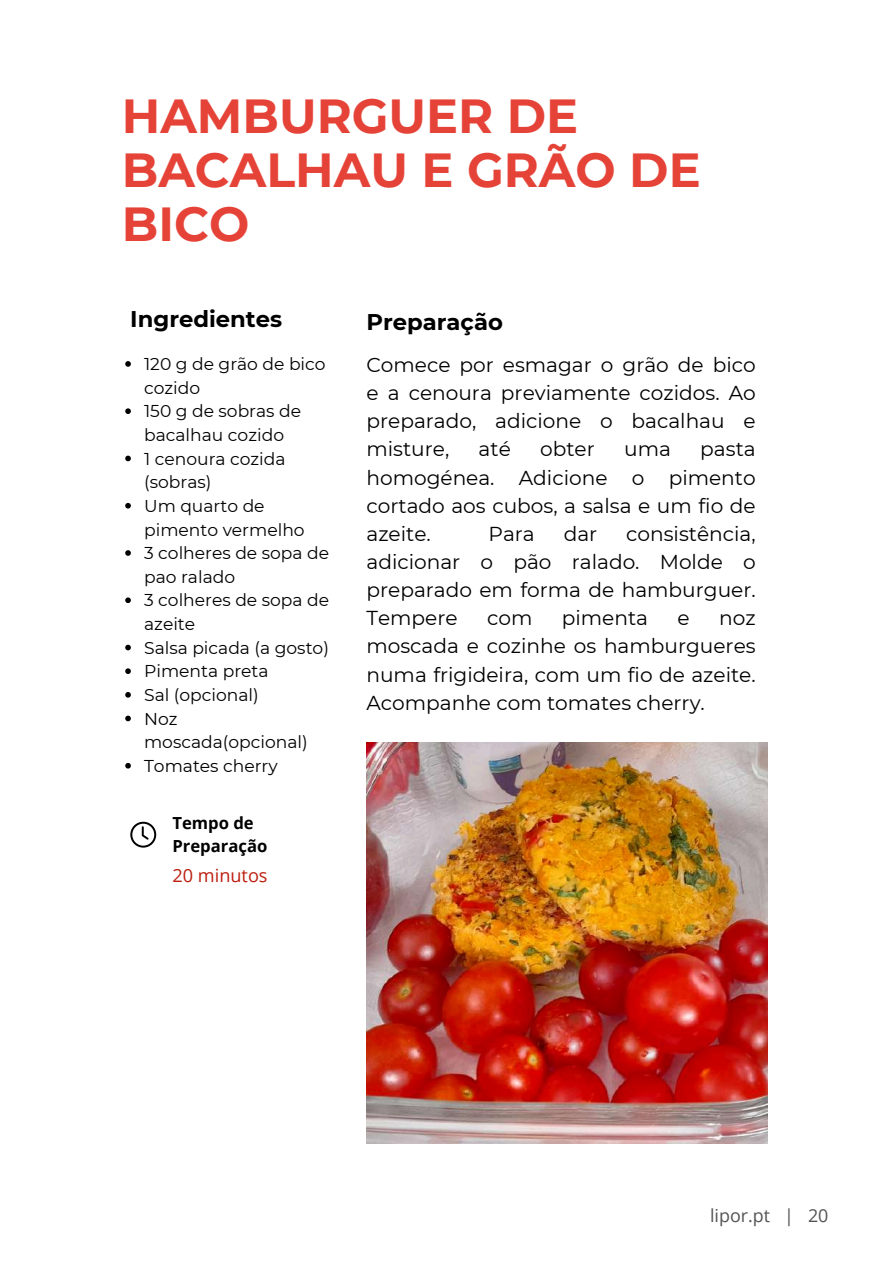
<style>
.page{position:relative;width:894px;height:1264px;background:#fff}
.page>*{position:absolute;margin:0;border:0;box-sizing:border-box;transform-origin:0 0}
.t1{font:700 47.7px/54px "Montserrat";color:#e64338}
.t2{font:700 22.65px "Montserrat";color:#000}
.t3{font:20.1px/28.2px "Montserrat";color:#000;text-align:justify}
.t4{font:18.15px "Open Sans";color:#bc1f10}
.t5{font:17.85px "Open Sans";color:#545454}
.t6{font:17.1px/23.7px "Montserrat";color:#000}
.t7{font:700 16.65px/22.5px "Open Sans";color:#000}
</style>
<div class="page">
<svg style="left:125px;top:361px;width:6px;height:6px"></svg>
<svg style="left:125px;top:408px;width:6px;height:6px"></svg>
<svg style="left:125px;top:455px;width:6px;height:6px"></svg>
<svg style="left:125px;top:503px;width:6px;height:5px"></svg>
<svg style="left:125px;top:550px;width:6px;height:6px"></svg>
<svg style="left:125px;top:597px;width:6px;height:6px"></svg>
<svg style="left:125px;top:644px;width:6px;height:6px"></svg>
<svg style="left:125px;top:668px;width:6px;height:6px"></svg>
<svg style="left:125px;top:692px;width:6px;height:5px"></svg>
<svg style="left:125px;top:715px;width:6px;height:6px"></svg>
<svg style="left:125px;top:763px;width:6px;height:5px"></svg>
<svg style="left:130px;top:821px;width:26px;height:26px"></svg>
<img style="left:366px;top:742px;width:401px;height:401px">
<h1 class="t1" style="left:122px;top:89px;width:580px">HAMBURGUER DE<br>BACALHAU E GRÃO DE<br>BICO</h1>
<p class="t2" style="left:130px;top:305px;width:153px">Ingredientes</p>
<p class="t2" style="left:366px;top:308px;width:138px">Preparação</p>
<p class="t6" style="left:144px;top:352px;width:186px">120 g de grão de bico cozido<br>150 g de sobras de bacalhau cozido<br>1 cenoura cozida (sobras)<br>Um quarto de pimento vermelho<br>3 colheres de sopa de pao ralado<br>3 colheres de sopa de azeite<br>Salsa picada (a gosto)<br>Pimenta preta<br>Sal (opcional)<br>Noz moscada(opcional)<br>Tomates cherry</p>
<p class="t7" style="left:172px;top:811px;width:96px">Tempo de<br>Preparação</p>
<p class="t4" style="left:172px;top:862px;width:97px">20 minutos</p>
<p class="t3" style="left:366px;top:351px;width:390px">Comece por esmagar o grão de bico e a cenoura previamente cozidos. Ao preparado, adicione o bacalhau e misture,</p>
<p class="t3" style="left:478px;top:435px;width:34px">até</p>
<p class="t3" style="left:540px;top:435px;width:56px">obter</p>
<p class="t3" style="left:624px;top:435px;width:48px">uma</p>
<p class="t3" style="left:366px;top:435px;width:390px;text-indent:334px">pasta homogénea. Adicione o pimento cortado aos cubos, a salsa e um fio de azeite.</p>
<p class="t3" style="left:366px;top:519px;width:390px;text-indent:259px">consistência, adicionar o pão ralado. Molde o preparado em forma de hamburguer.<br>Tempere</p>
<p class="t3" style="left:488px;top:519px;width:48px">Para</p>
<p class="t3" style="left:563px;top:519px;width:35px">dar</p>
<p class="t3" style="left:487px;top:604px;width:47px">com</p>
<p class="t3" style="left:561px;top:604px;width:88px">pimenta</p>
<p class="t3" style="left:677px;top:604px;width:14px">e</p>
<p class="t3" style="left:366px;top:604px;width:390px;text-indent:352px">noz moscada e cozinhe os hamburgueres numa frigideira, com um fio de azeite.<br>Acompanhe com tomates cherry.</p>
<p class="t5" style="left:710px;top:1203px;width:120px">lipor.pt | 20</p>
</div>
